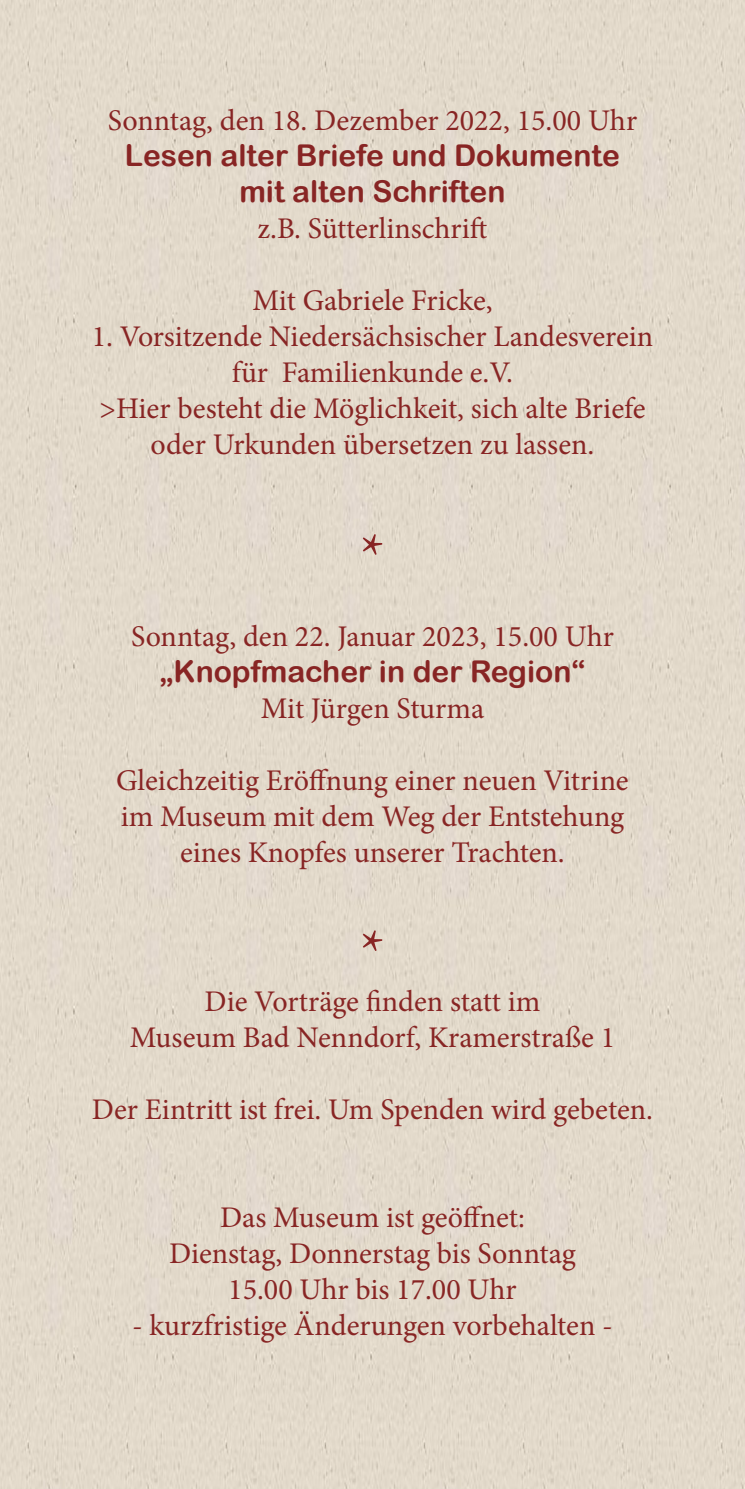
<style>
.page{position:relative;width:745px;height:1489px;background:#fff}
.page>*{position:absolute;margin:0;border:0;box-sizing:border-box;transform-origin:0 0}
.t1{font:60px "Minion Pro";color:#882524}
.t2{font:30px "Minion Pro";color:#882524}
.t3{font:30px "Arial Rounded MT Bold";color:#882524}
</style>
<div class="page">
<div style="left:0;top:0;width:744px;height:1488px;background:#e3dacb"></div>
<p class="t2" style="left:108px;top:100px;width:530px">Sonntag, den 18. Dezember 2022, 15.00 Uhr</p>
<p class="t3" style="left:125px;top:137px;width:496px">Lesen alter Briefe und Dokumente</p>
<p class="t3" style="left:239px;top:173px;width:267px">mit alten Schriften</p>
<p class="t2" style="left:257px;top:208px;width:231px">z.B. Sütterlinschrift</p>
<p class="t2" style="left:252px;top:280px;width:241px">Mit Gabriele Fricke,</p>
<p class="t2" style="left:92px;top:316px;width:562px">1. Vorsitzende Niedersächsischer Landesverein</p>
<p class="t2" style="left:232px;top:352px;width:282px">für Familienkunde e.V.</p>
<p class="t2" style="left:99px;top:388px;width:547px">&gt;Hier besteht die Möglichkeit, sich alte Briefe</p>
<p class="t2" style="left:150px;top:424px;width:445px">oder Urkunden übersetzen zu lassen.</p>
<p class="t1" style="left:360px;top:514px;width:26px">*</p>
<p class="t2" style="left:131px;top:616px;width:484px">Sonntag, den 22. Januar 2023, 15.00 Uhr</p>
<p class="t3" style="left:160px;top:653px;width:427px">„Knopfmacher in der Region“</p>
<p class="t2" style="left:260px;top:688px;width:225px">Mit Jürgen Sturma</p>
<p class="t2" style="left:116px;top:760px;width:513px">Gleichzeitig Eröffnung einer neuen Vitrine</p>
<p class="t2" style="left:121px;top:796px;width:504px">im Museum mit dem Weg der Entstehung</p>
<p class="t2" style="left:180px;top:832px;width:386px">eines Knopfes unserer Trachten.</p>
<p class="t1" style="left:360px;top:910px;width:26px">*</p>
<p class="t2" style="left:204px;top:981px;width:337px">Die Vorträge finden statt im</p>
<p class="t2" style="left:130px;top:1017px;width:486px">Museum Bad Nenndorf, Kramerstraße 1</p>
<p class="t2" style="left:92px;top:1089px;width:562px">Der Eintritt ist frei. Um Spenden wird gebeten.</p>
<p class="t2" style="left:220px;top:1197px;width:306px">Das Museum ist geöffnet:</p>
<p class="t2" style="left:169px;top:1233px;width:408px">Dienstag, Donnerstag bis Sonntag</p>
<p class="t2" style="left:228px;top:1269px;width:290px">15.00 Uhr bis 17.00 Uhr</p>
<p class="t2" style="left:132px;top:1305px;width:482px">- kurzfristige Änderungen vorbehalten -</p>
</div>
